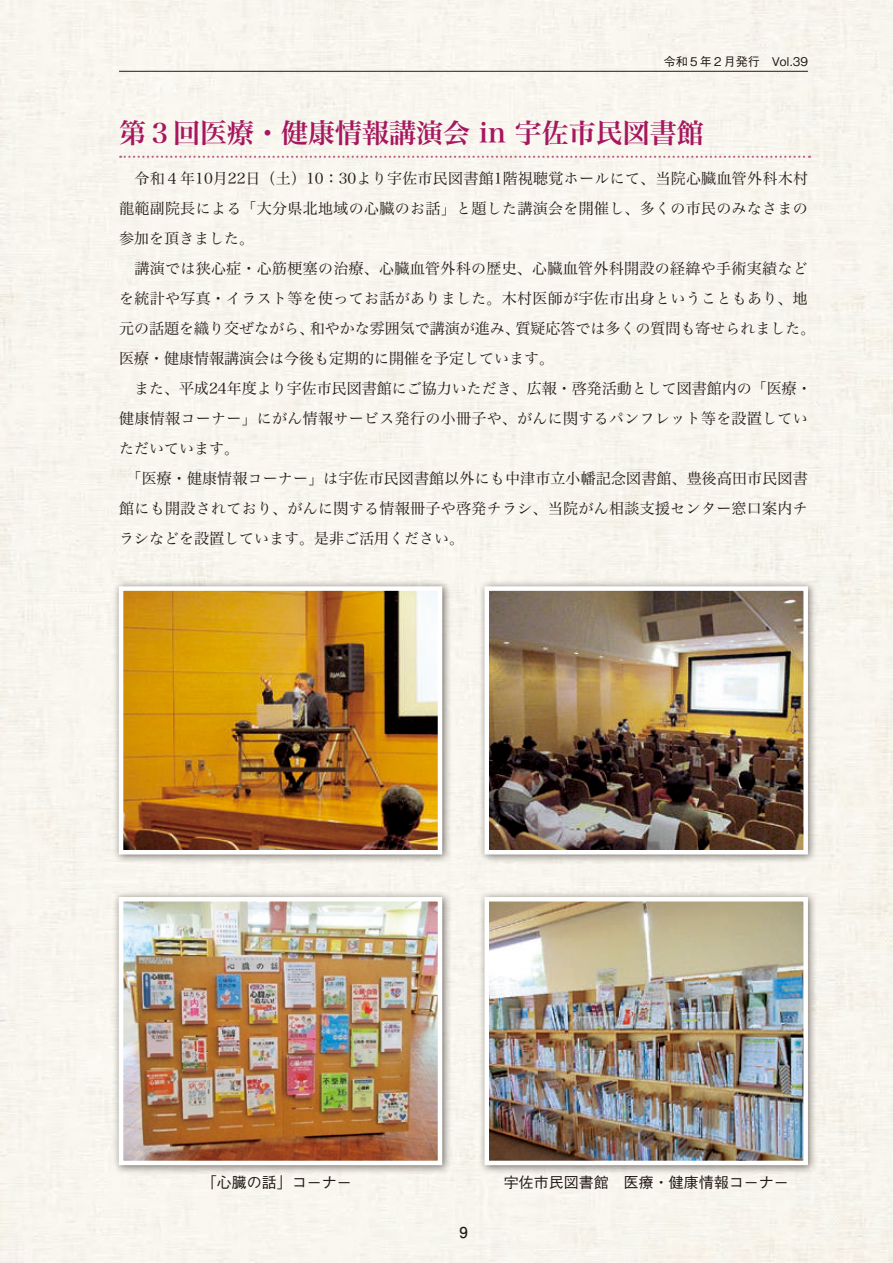
<style>
.page{position:relative;width:893px;height:1263px;background:#fff}
.page>*{position:absolute;margin:0;border:0;box-sizing:border-box;transform-origin:0 0}
.t1{font:27px "Hiragino Serif Pr 6 N W6";color:#a6175f}
.t2{font:15px/30px "Hiragino Serif Pr 6 N W3";letter-spacing:.02em;color:#231916}
.t3{font:500 15px "Gothic BBB Pr 6 N";color:#231916}
.t4{font:700 15px "Futo Go B101 Pr 6 N";color:#231916}
.t5{font:500 12px "Gothic BBB Pr 6 N";color:#231916}
</style>
<div class="page">
<svg style="left:120px;top:156px;width:690px;height:2px"></svg>
<div style="left:112px;top:890px;width:340px;height:285px;background:#231916;opacity:.6"></div>
<img style="left:124px;top:902px;width:313px;height:258px">
<div style="left:119px;top:897px;width:323px;height:268px;border:4px solid #fff"></div>
<div style="left:112px;top:580px;width:340px;height:284px;background:#231916;opacity:.6"></div>
<img style="left:124px;top:591px;width:313px;height:258px">
<div style="left:119px;top:586px;width:323px;height:268px;border:4px solid #fff"></div>
<div style="left:478px;top:890px;width:339px;height:285px;background:#231916;opacity:.6"></div>
<img style="left:489px;top:902px;width:314px;height:258px">
<div style="left:484px;top:897px;width:324px;height:268px;border:4px solid #fff"></div>
<div style="left:478px;top:580px;width:339px;height:284px;background:#231916;opacity:.6"></div>
<img style="left:489px;top:591px;width:314px;height:258px">
<div style="left:484px;top:586px;width:324px;height:268px;border:4px solid #fff"></div>
<hr style="left:119px;top:71px;width:689px;height:1px;background:#231916">
<p class="t5" style="left:664px;top:52px;width:146px">令和５年２月発行　Vol.39</p>
<h1 class="t1" style="left:119px;top:109px;width:586px">第３回医療・健康情報講演会 in 宇佐市民図書館</h1>
<p class="t2" style="left:119px;top:162px;width:698px">　令和４年10月22日（土）10：30より宇佐市民図書館1階視聴覚ホールにて、当院心臓血管外科木村龍範副院長による「大分県北地域の心臓のお話」と題した講演会を開催し、多くの市民のみなさまの参加を頂きました。<br>　講演では狭心症・心筋梗塞の治療、心臓血管外科の歴史、心臓血管外科開設の経緯や手術実績などを統計や写真・イラスト等を使ってお話がありました。木村医師が宇佐市出身ということもあり、地元の話題を織り交ぜながら、和やかな雰囲気で講演が進み、質疑応答では多くの質問も寄せられました。医療・健康情報講演会は今後も定期的に開催を予定しています。<br>　また、平成24年度より宇佐市民図書館にご協力いただき、広報・啓発活動として図書館内の「医療・健康情報コーナー」にがん情報サービス発行の小冊子や、がんに関するパンフレット等を設置していただいています。<br>　「医療・健康情報コーナー」は宇佐市民図書館以外にも中津市立小幡記念図書館、豊後高田市民図書館にも開設されており、がんに関する情報冊子や啓発チラシ、当院がん相談支援センター窓口案内チラシなどを設置しています。是非ご活用ください。</p>
<p class="t3" style="left:202px;top:1170px;width:151px">「心臓の話」コーナー</p>
<p class="t3" style="left:504px;top:1170px;width:286px">宇佐市民図書館　医療・健康情報コーナー</p>
<p class="t4" style="left:459px;top:1220px;width:10px">9</p>
</div>
